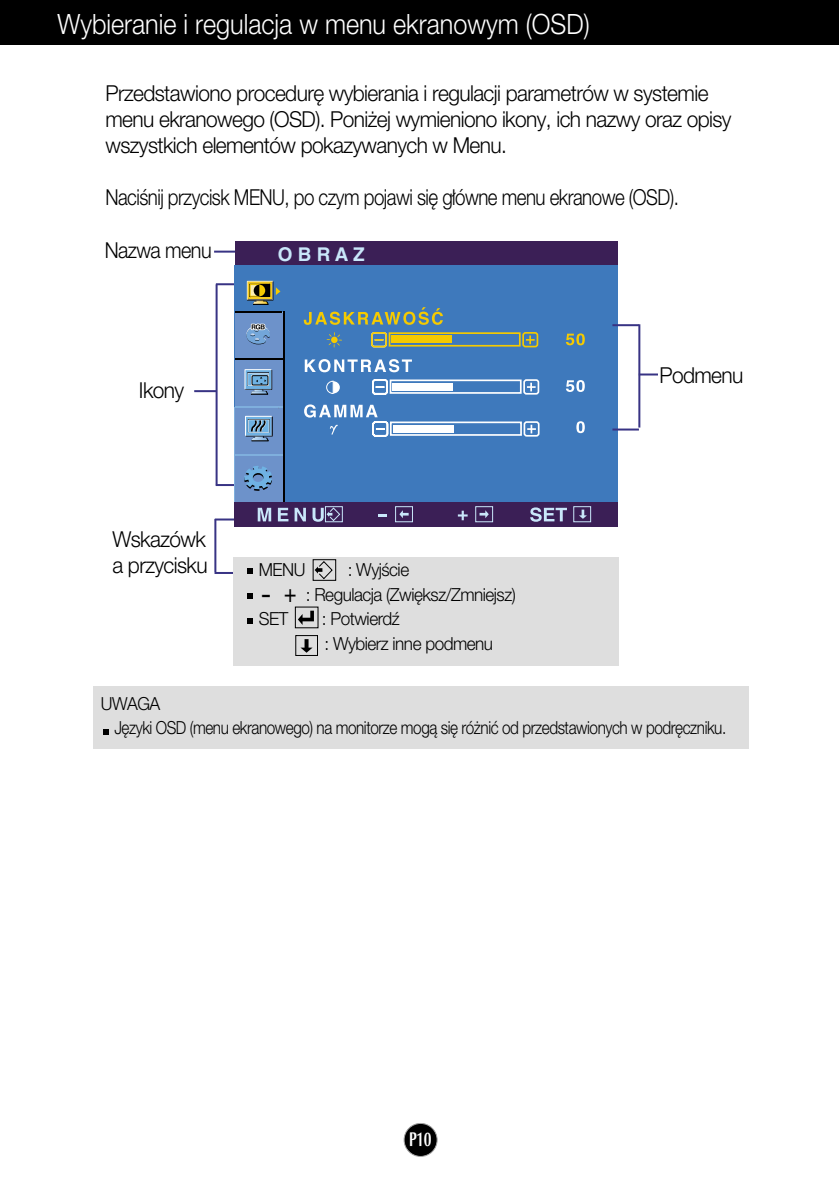
<style>
.page{position:relative;width:839px;height:1189px;background:#fff}
.page>*{position:absolute;margin:0;border:0;box-sizing:border-box;transform-origin:0 0}
.t1{font:300 28px "Helvetica Neue CE";color:#fff;scale:.9 1}
.t2{font:25.4px "Helvetica";color:#000;scale:1.25 1}
.t3{font:300 22px/26px "Helvetica Neue CE";letter-spacing:-.03em;color:#000;scale:.95 1}
.t4{font:300 22px "Helvetica Neue CE";letter-spacing:-.03em;color:#000;scale:.85 1}
.t5{font:300 22px "Helvetica Neue CE";letter-spacing:-.03em;color:#000;scale:.9 1}
.t6{font:700 20px "Optima";color:#fff;scale:.7 1}
.t7{font:700 19px "Helvetica";color:#c9e7fa}
.t8{font:300 18px/24.6px "Helvetica Neue CE";letter-spacing:-.03em;color:#000;scale:.95 1}
</style>
<div class="page">
<div style="left:404px;top:1123px;width:33px;height:33px;background:#000;border-radius:50%"></div>
<div style="left:403px;top:1123px;width:34px;height:34px;border:2px solid #a5a5a5;border-radius:50%"></div>
<div style="left:0;top:0;width:839px;height:45px;background:#000"></div>
<div style="left:93px;top:686px;width:656px;height:62px;background:#dedede"></div>
<svg style="left:103px;top:729px;width:5px;height:5px"></svg>
<hr style="left:216px;top:284px;width:2px;height:202px;background:#383384">
<hr style="left:214px;top:519px;width:2px;height:53px;background:#383384">
<hr style="left:216px;top:283px;width:26px;height:2px;background:#383384">
<hr style="left:194px;top:390px;width:23px;height:2px;background:#383384">
<hr style="left:216px;top:484px;width:26px;height:2px;background:#383384">
<hr style="left:214px;top:251px;width:52px;height:2px;background:#383384">
<hr style="left:215px;top:518px;width:52px;height:2px;background:#383384">
<hr style="left:214px;top:572px;width:51px;height:2px;background:#383384">
<div style="left:235px;top:242px;width:382px;height:24px;background:#3b1f56"></div>
<div style="left:234px;top:265px;width:383px;height:238px;background:#3e79bc"></div>
<svg style="left:235px;top:312px;width:48px;height:46px"></svg>
<hr style="left:235px;top:406px;width:49px;height:1px;background:#000">
<hr style="left:235px;top:455px;width:49px;height:1px;background:#000">
<div style="left:235px;top:313px;width:47px;height:45px;background:#6d92ca"></div>
<div style="left:235px;top:359px;width:48px;height:47px;background:#6d92ca"></div>
<div style="left:234px;top:408px;width:49px;height:47px;background:#7fafdd"></div>
<div style="left:235px;top:408px;width:48px;height:46px;background:#6d92ca"></div>
<div style="left:235px;top:456px;width:48px;height:46px;background:#6d92ca"></div>
<hr style="left:235px;top:358px;width:49px;height:2px;background:#000">
<svg style="left:246px;top:280px;width:34px;height:25px"></svg>
<svg style="left:244px;top:369px;width:28px;height:26px"></svg>
<svg style="left:245px;top:416px;width:28px;height:25px"></svg>
<hr style="left:283px;top:311px;width:1px;height:192px;background:#000">
<hr style="left:235px;top:311px;width:47px;height:1px;background:#000">
<svg style="left:246px;top:323px;width:24px;height:21px"></svg>
<svg style="left:326px;top:332px;width:16px;height:16px"></svg>
<svg style="left:371px;top:332px;width:168px;height:16px"></svg>
<svg style="left:566px;top:333px;width:19px;height:12px"></svg>
<svg style="left:566px;top:380px;width:19px;height:12px"></svg>
<svg style="left:576px;top:421px;width:9px;height:12px"></svg>
<svg style="left:244px;top:466px;width:28px;height:25px"></svg>
<div style="left:234px;top:502px;width:383px;height:25px;background:#3b1f56"></div>
<svg style="left:304px;top:307px;width:139px;height:18px"></svg>
<svg style="left:305px;top:359px;width:107px;height:13px"></svg>
<svg style="left:304px;top:379px;width:236px;height:58px"></svg>
<svg style="left:258px;top:508px;width:13px;height:13px"></svg>
<svg style="left:278px;top:508px;width:10px;height:13px"></svg>
<svg style="left:294px;top:508px;width:12px;height:13px"></svg>
<svg style="left:312px;top:506px;width:279px;height:16px"></svg>
<hr style="left:638px;top:324px;width:2px;height:103px;background:#383384">
<hr style="left:612px;top:324px;width:27px;height:2px;background:#383384">
<svg style="left:640px;top:373px;width:18px;height:2px"></svg>
<hr style="left:612px;top:428px;width:27px;height:2px;background:#383384">
<div style="left:233px;top:557px;width:386px;height:109px;background:#dedede"></div>
<svg style="left:247px;top:618px;width:6px;height:5px"></svg>
<svg style="left:247px;top:593px;width:6px;height:5px"></svg>
<svg style="left:247px;top:568px;width:6px;height:6px"></svg>
<div style="left:313px;top:559px;width:23px;height:21px;border:1px solid #000"></div>
<svg style="left:314px;top:560px;width:19px;height:19px"></svg>
<svg style="left:298px;top:610px;width:16px;height:15px"></svg>
<svg style="left:300px;top:639px;width:12px;height:14px"></svg>
<div style="left:295px;top:635px;width:23px;height:21px;border:1px solid #000"></div>
<p class="t1" style="left:57px;top:14px;width:593px">Wybieranie i regulacja w menu ekranowym (OSD)</p>
<p class="t3" style="left:105px;top:83px;width:660px">Przedstawiono procedur´ wybierania i regulacji parametrów w systemie menu ekranowego (OSD). Poni˝ej wymieniono ikony, ich nazwy oraz opisy wszystkich elementów pokazywanych w Menu.</p>
<p class="t4" style="left:105px;top:189px;width:676px">NaciÊnij przycisk MENU, po czym pojawi si´ g∏ówne menu ekranowe (OSD).</p>
<p class="t5" style="left:105px;top:242px;width:120px">Nazwa menu</p>
<p class="t7" style="left:278px;top:248px;width:89px">O B R A Z</p>
<p class="t3" style="left:139px;top:379px;width:49px">Ikony</p>
<p class="t3" style="left:112px;top:529px;width:102px">Wskazówk a przycisku</p>
<p class="t8" style="left:259px;top:559px;width:51px">MENU</p>
<p class="t8" style="left:306px;top:559px;width:223px;text-indent:42px">: WyjÊcie<br>: Regulacja (Zwi´ksz/Zmniejsz)</p>
<p class="t8" style="left:259px;top:608px;width:33px">SET</p>
<p class="t8" style="left:322px;top:608px;width:182px">: Potwierdê<br>: Wybierz inne podmenu</p>
<p class="t2" style="left:261px;top:584px;width:30px">- +</p>
<p class="t3" style="left:659px;top:365px;width:90px">Podmenu</p>
<p class="t8" style="left:114px;top:693px;width:645px;text-indent:-13px">UWAGA<br>J´zyki OSD (menu ekranowego) na monitorze mogà si´ ró˝niç od przedstawionych w podr´czniku.</p>
<p class="t6" style="left:409px;top:1131px;width:34px">P10</p>
</div>
